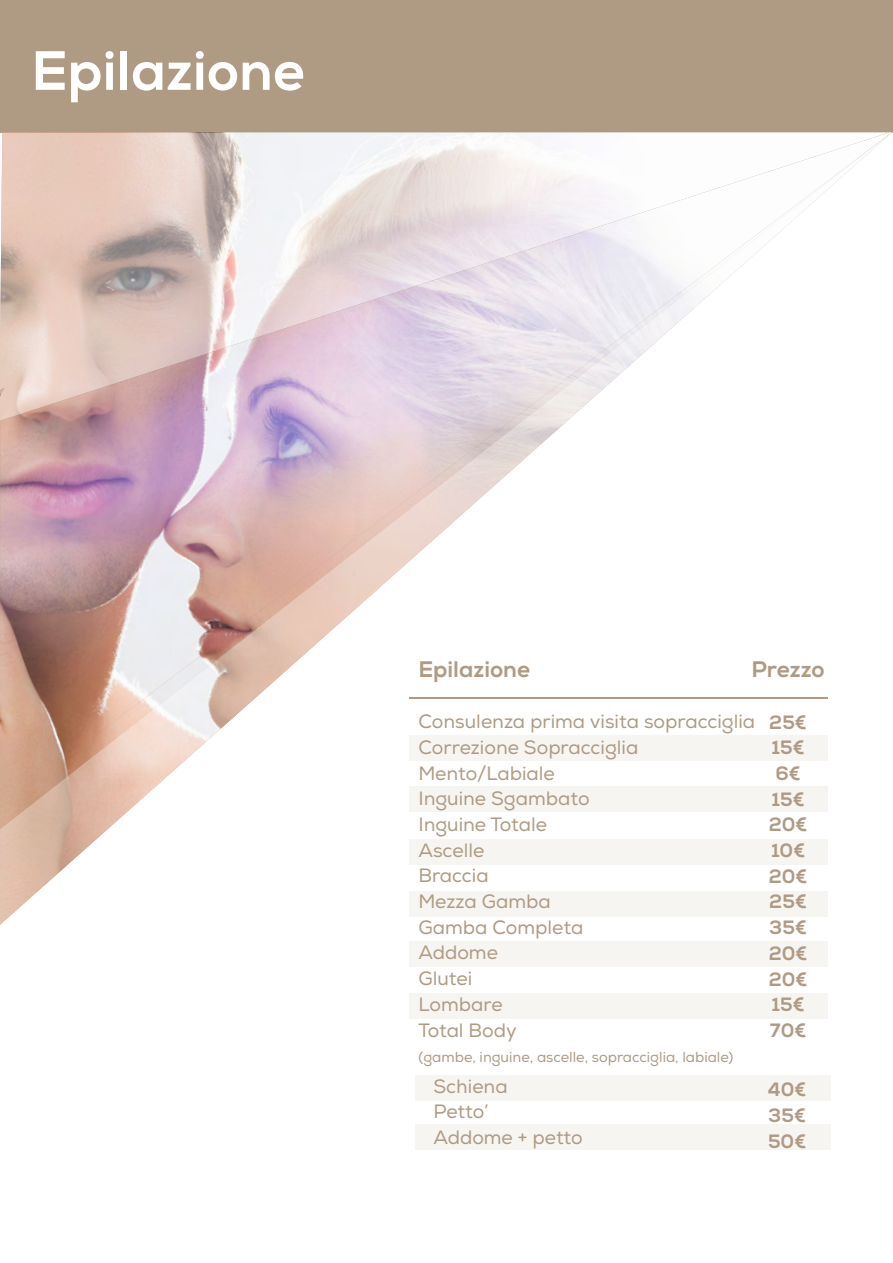
<style>
.page{position:relative;width:893px;height:1263px;background:#fff}
.page>*{position:absolute;margin:0;border:0;box-sizing:border-box;transform-origin:0 0}
.t1{font:55.2px "Nexa X Bold";color:#fff}
.t2{font:22.5px "Nexa X Bold";color:#af9b84}
.t3{font:19.2px/25.7px "Nexa";color:#af9b84}
.t4{font:19.2px/25.7px "Nexa X Bold";color:#af9b84;text-align:center}
.t5{font:14.4px "Nexa";color:#af9b84}
</style>
<div class="page">
<div style="left:409px;top:941px;width:418px;height:25px;background:#f7f5f2"></div>
<div style="left:409px;top:993px;width:418px;height:25px;background:#f7f5f2"></div>
<div style="left:416px;top:1075px;width:415px;height:25px;background:#f7f5f2"></div>
<img style="left:0;top:131px;width:893px;height:794px">
<div style="left:0;top:0;width:893px;height:131px;background:#af9b84"></div>
<div style="left:416px;top:1124px;width:415px;height:26px;background:#f7f5f2"></div>
<h1 class="t1" style="left:31px;top:37px;width:275px">Epilazione</h1>
<p class="t2" style="left:418px;top:655px;width:113px">Epilazione</p>
<p class="t3" style="left:418px;top:709px;width:338px">Consulenza prima visita sopracciglia<br>Correzione Sopracciglia<br>Mento/Labiale<br>Inguine Sgambato<br>Inguine Totale<br>Ascelle<br>Braccia<br>Mezza Gamba<br>Gamba Completa<br>Addome<br>Glutei<br>Lombare<br>Total Body</p>
<p class="t5" style="left:418px;top:1049px;width:316px">(gambe, inguine, ascelle, sopracciglia, labiale)</p>
<p class="t2" style="left:751px;top:656px;width:75px">Prezzo</p>
<p class="t4" style="left:769px;top:709px;width:40px">25€<br>15€<br>6€<br>15€<br>20€<br>10€<br>20€<br>25€<br>35€<br>20€<br>20€<br>15€<br>70€</p>
<p class="t3" style="left:433px;top:1074px;width:151px">Schiena<br>Petto’<br>Addome + petto</p>
<p class="t4" style="left:768px;top:1077px;width:40px;text-align:justify">40€ 35€ 50€</p>
</div>
